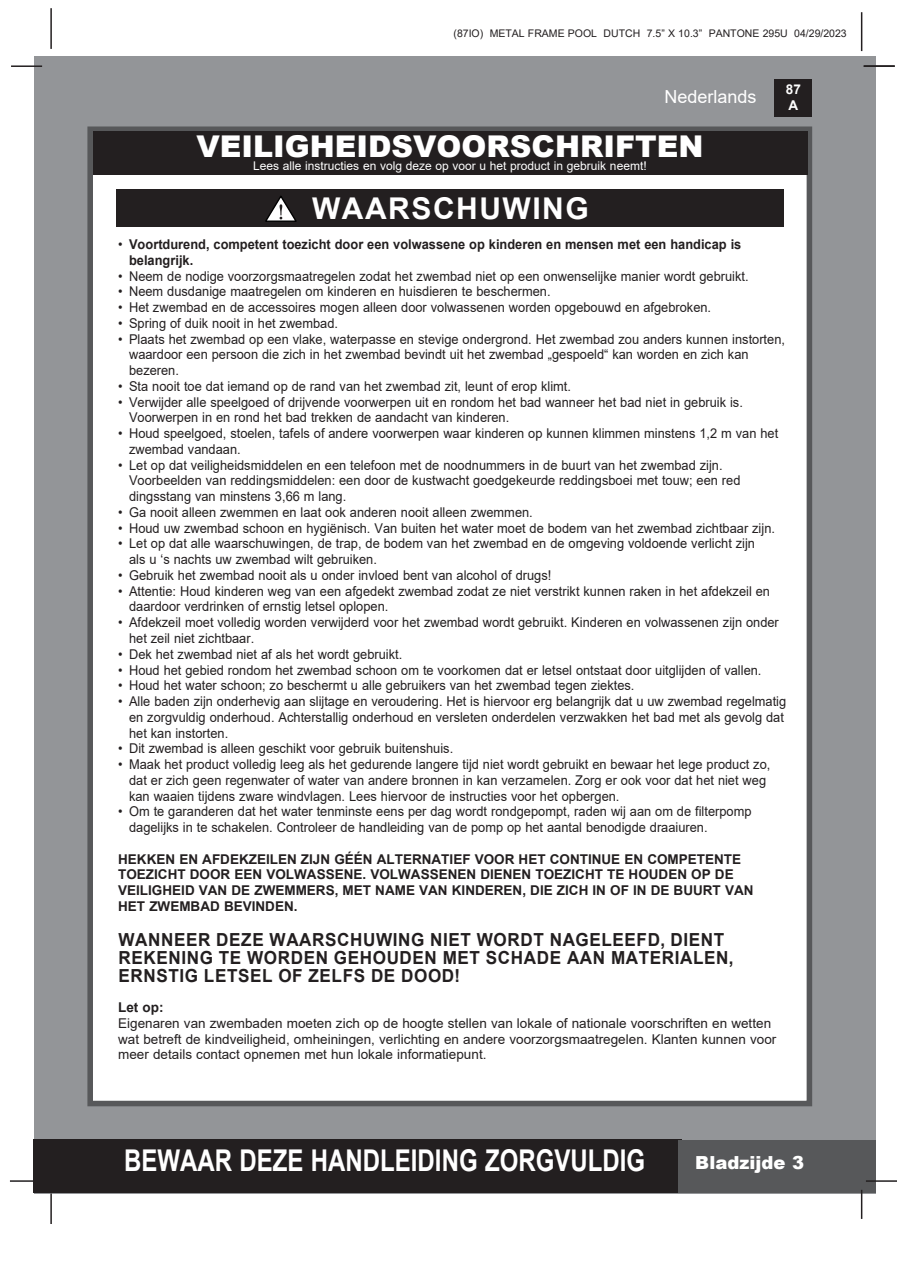
<style>
.page{position:relative;width:897px;height:1264px;background:#fff}
.page>*{position:absolute;margin:0;border:0;box-sizing:border-box;transform-origin:0 0}
.t1{font:700 30px "Arial";color:#fff;scale:.8 1}
.t2{font:900 30px "Arial";color:#fff}
.t3{font:700 30px "Arial";letter-spacing:.05em;color:#fff}
.t4{font:700 18px "Arial";letter-spacing:.035em;color:#231f20;scale:.95 1}
.t5{font:18px "Arial";color:#fff}
.t6{font:900 18px "Arial";color:#fff}
.t7{font:13.5px/15.8px "Arial";color:#231f20;scale:.95 1}
.t8{font:13.5px/15.8px "Arial";color:#231f20}
.t9{font:700 13.5px/15.8px "Arial";color:#231f20}
.t10{font:700 13.5px "Arial";color:#231f20;scale:.95 1}
.t11{font:700 13.5px/16.2px "Arial";color:#fff}
.t12{font:12px "Arial";color:#fff}
.t13{font:10.5px "Arial";color:#231f20}
.s1{font-weight:400}
</style>
<div class="page">
<div style="left:34px;top:56px;width:841px;height:1137px;background:#939598"></div>
<div style="left:774px;top:79px;width:38px;height:38px;background:#231f20"></div>
<hr style="left:50px;top:8px;width:2px;height:41px;background:#231f20">
<hr style="left:860px;top:12px;width:2px;height:39px;background:#231f20">
<div style="left:33px;top:1140px;width:648px;height:53px;background:#231f20"></div>
<div style="left:678px;top:1140px;width:197px;height:53px;background:#57585a"></div>
<hr style="left:865px;top:1180px;width:31px;height:1px;background:#231f20">
<hr style="left:860px;top:1189px;width:2px;height:30px;background:#231f20">
<hr style="left:50px;top:1193px;width:2px;height:31px;background:#231f20">
<hr style="left:10px;top:1180px;width:31px;height:1px;background:#231f20">
<hr style="left:11px;top:65px;width:31px;height:2px;background:#231f20">
<div style="left:87px;top:126px;width:725px;height:980px;background:#fff;border:6px solid #57585a"></div>
<div style="left:93px;top:131px;width:714px;height:44px;background:#231f20"></div>
<hr style="left:863px;top:65px;width:31px;height:2px;background:#231f20">
<div style="left:117px;top:189px;width:667px;height:37px;background:#231f20"></div>
<svg style="left:265px;top:196px;width:32px;height:26px"></svg>
<p class="t13" style="left:453px;top:26px;width:395px">(87IO) METAL FRAME POOL DUTCH 7.5” X 10.3” PANTONE 295U 04/29/2023</p>
<h2 class="t5" style="left:664px;top:84px;width:94px">Nederlands</h2>
<p class="t2" style="left:196px;top:124px;width:508px">VEILIGHEIDSVOORSCHRIFTEN</p>
<p class="t12" style="left:253px;top:158px;width:395px">Lees alle instructies en volg deze op voor u het product in gebruik neemt!</p>
<p class="t3" style="left:312px;top:188px;width:278px">WAARSCHUWING</p>
<p class="t11" style="left:785px;top:81px;width:17px">87<br>A</p>
<p class="t10" style="left:118px;top:235px;width:657px"><span class="s1">•</span> Voortdurend, competent toezicht door een volwassene op kinderen en mensen met een handicap is</p>
<p class="t10" style="left:129px;top:251px;width:69px">belangrijk.</p>
<p class="t7" style="left:118px;top:268px;width:665px">• Neem de nodige voorzorgsmaatregelen zodat het zwembad niet op een onwenselijke manier wordt gebruikt.</p>
<p class="t7" style="left:118px;top:284px;width:456px">• Neem dusdanige maatregelen om kinderen en huisdieren te beschermen.</p>
<p class="t7" style="left:118px;top:299px;width:625px">• Het zwembad en de accessoires mogen alleen door volwassenen worden opgebouwd en afgebroken.</p>
<p class="t7" style="left:118px;top:315px;width:233px">• Spring of duik nooit in het zwembad.</p>
<p class="t7" style="left:129px;top:331px;width:692px;text-indent:-11px">• Plaats het zwembad op een vlake, waterpasse en stevige ondergrond. Het zwembad zou anders kunnen instorten, waardoor een persoon die zich in het zwembad bevindt uit het zwembad „gespoeld“ kan worden en zich kan</p>
<p class="t7" style="left:129px;top:362px;width:54px">bezeren.</p>
<p class="t7" style="left:118px;top:378px;width:478px">• Sta nooit toe dat iemand op de rand van het zwembad zit, leunt of erop klimt.</p>
<p class="t7" style="left:129px;top:394px;width:647px;text-indent:-11px">• Verwijder alle speelgoed of drijvende voorwerpen uit en rondom het bad wanneer het bad niet in gebruik is.<br>Voorwerpen in en rond het bad trekken de aandacht van kinderen.</p>
<p class="t7" style="left:118px;top:425px;width:696px">• Houd speelgoed, stoelen, tafels of andere voorwerpen waar kinderen op kunnen klimmen minstens 1,2 m van het</p>
<p class="t7" style="left:129px;top:441px;width:119px">zwembad vandaan.</p>
<p class="t7" style="left:118px;top:457px;width:637px">• Let op dat veiligheidsmiddelen en een telefoon met de noodnummers in de buurt van het zwembad zijn.</p>
<p class="t7" style="left:129px;top:473px;width:645px">Voorbeelden van reddingsmiddelen: een door de kustwacht goedgekeurde reddingsboei met touw; een red</p>
<p class="t7" style="left:129px;top:488px;width:230px">dingsstang van minstens 3,66 m lang.</p>
<p class="t7" style="left:118px;top:504px;width:438px">• Ga nooit alleen zwemmen en laat ook anderen nooit alleen zwemmen.</p>
<p class="t7" style="left:118px;top:520px;width:692px">• Houd uw zwembad schoon en hygiënisch. Van buiten het water moet de bodem van het zwembad zichtbaar zijn.</p>
<p class="t7" style="left:118px;top:536px;width:671px">• Let op dat alle waarschuwingen, de trap, de bodem van het zwembad en de omgeving voldoende verlicht zijn</p>
<p class="t7" style="left:129px;top:551px;width:262px">als u ‘s nachts uw zwembad wilt gebruiken.</p>
<p class="t7" style="left:118px;top:567px;width:457px">• Gebruik het zwembad nooit als u onder invloed bent van alcohol of drugs!</p>
<p class="t7" style="left:118px;top:583px;width:687px">• Attentie: Houd kinderen weg van een afgedekt zwembad zodat ze niet verstrikt kunnen raken in het afdekzeil en</p>
<p class="t7" style="left:129px;top:599px;width:274px">daardoor verdrinken of ernstig letsel oplopen.</p>
<p class="t7" style="left:129px;top:614px;width:685px;text-indent:-11px">• Afdekzeil moet volledig worden verwijderd voor het zwembad wordt gebruikt. Kinderen en volwassenen zijn onder het zeil niet zichtbaar.</p>
<p class="t7" style="left:118px;top:646px;width:300px">• Dek het zwembad niet af als het wordt gebruikt.</p>
<p class="t7" style="left:118px;top:662px;width:678px">• Houd het gebied rondom het zwembad schoon om te voorkomen dat er letsel ontstaat door uitglijden of vallen.</p>
<p class="t7" style="left:118px;top:677px;width:545px">• Houd het water schoon; zo beschermt u alle gebruikers van het zwembad tegen ziektes.</p>
<p class="t7" style="left:129px;top:693px;width:693px;text-indent:-11px">• Alle baden zijn onderhevig aan slijtage en veroudering. Het is hiervoor erg belangrijk dat u uw zwembad regelmatig en zorgvuldig onderhoud. Achterstallig onderhoud en versleten onderdelen verzwakken het bad met als gevolg dat het kan instorten.</p>
<p class="t7" style="left:118px;top:740px;width:354px">• Dit zwembad is alleen geschikt voor gebruik buitenshuis.</p>
<p class="t7" style="left:118px;top:756px;width:688px;text-align:center">• Maak het product volledig leeg als het gedurende langere tijd niet wordt gebruikt en bewaar het lege product zo, dat er zich geen regenwater of water van andere bronnen in kan verzamelen. Zorg er ook voor dat het niet weg</p>
<p class="t7" style="left:129px;top:788px;width:517px">kan waaien tijdens zware windvlagen. Lees hiervoor de instructies voor het opbergen.</p>
<p class="t7" style="left:118px;top:803px;width:668px">• Om te garanderen dat het water tenminste eens per dag wordt rondgepompt, raden wij aan om de filterpomp</p>
<p class="t7" style="left:129px;top:819px;width:610px">dagelijks in te schakelen. Controleer de handleiding van de pomp op het aantal benodigde draaiuren.</p>
<p class="t9" style="left:118px;top:851px;width:636px">HEKKEN EN AFDEKZEILEN ZIJN GÉÉN ALTERNATIEF VOOR HET CONTINUE EN COMPETENTE<br>TOEZICHT DOOR EEN VOLWASSENE. VOLWASSENEN DIENEN TOEZICHT TE HOUDEN OP DE<br>VEILIGHEID VAN DE ZWEMMERS, MET NAME VAN KINDEREN, DIE ZICH IN OF IN DE BUURT VAN</p>
<p class="t9" style="left:118px;top:898px;width:181px">HET ZWEMBAD BEVINDEN.</p>
<p class="t4" style="left:118px;top:927px;width:639px">WANNEER DEZE WAARSCHUWING NIET WORDT NAGELEEFD, DIENT</p>
<p class="t4" style="left:118px;top:945px;width:649px">REKENING TE WORDEN GEHOUDEN MET SCHADE AAN MATERIALEN,</p>
<p class="t4" style="left:118px;top:963px;width:361px">ERNSTIG LETSEL OF ZELFS DE DOOD!</p>
<p class="t9" style="left:118px;top:999px;width:47px">Let op:</p>
<p class="t8" style="left:118px;top:1015px;width:654px">Eigenaren van zwembaden moeten zich op de hoogte stellen van lokale of nationale voorschriften en wetten</p>
<p class="t8" style="left:118px;top:1031px;width:659px">wat betreft de kindveiligheid, omheiningen, verlichting en andere voorzorgsmaatregelen. Klanten kunnen voor meer details contact opnemen met hun lokale informatiepunt.</p>
<h1 class="t1" style="left:124px;top:1139px;width:652px">BEWAAR DEZE HANDLEIDING ZORGVULDIG</h1>
<h2 class="t6" style="left:695px;top:1149px;width:110px">Bladzijde 3</h2>
</div>
